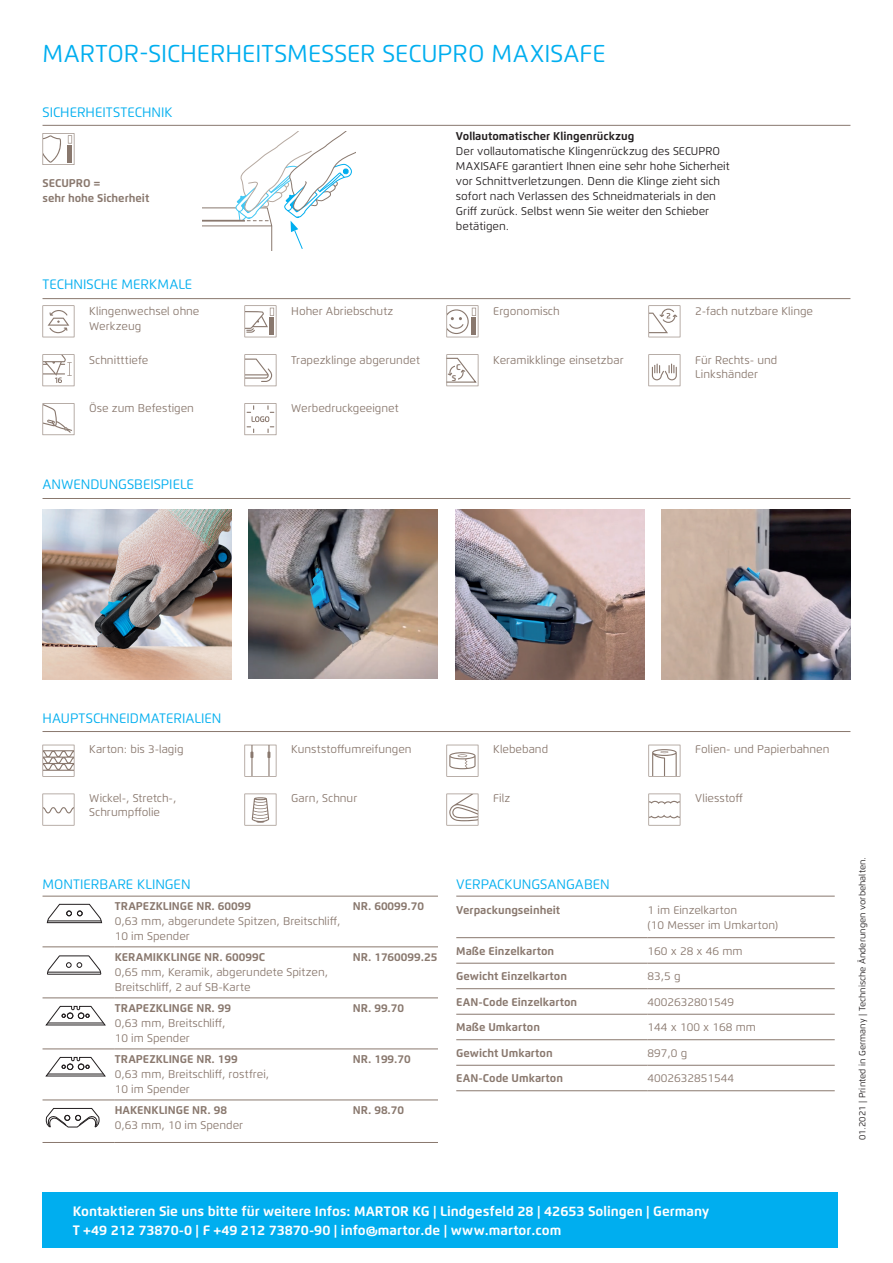
<style>
.page{position:relative;width:893px;height:1263px;background:#fff}
.page>*{position:absolute;margin:0;border:0;box-sizing:border-box;transform-origin:0 0}
.t1{font:24.3px "Flexo";color:#00aeef}
.t2{font:700 13.65px/19.2px "Flexo";color:#fff}
.t3{font:13.65px "Flexo";color:#00aeef}
.t4{font:11.25px/14.9px "Flexo";color:#89786e}
.t5{font:700 11.25px/14.9px "Flexo";color:#89786e}
.t6{font:11.25px/14.9px "Flexo";color:#231f20}
.t7{font:700 11.25px "Flexo";color:#231f20}
.t8{font:9px "Flexo";color:#231f20}
.t9{font:700 8.25px/10.2px "Flexo";color:#89786e;text-align:center}
</style>
<div class="page">
<img style="left:43px;top:509px;width:189px;height:171px">
<img style="left:249px;top:509px;width:189px;height:169px">
<img style="left:455px;top:509px;width:189px;height:171px">
<img style="left:661px;top:509px;width:189px;height:171px">
<svg style="left:43px;top:305px;width:31px;height:32px"></svg>
<svg style="left:244px;top:305px;width:32px;height:32px"></svg>
<svg style="left:446px;top:305px;width:32px;height:32px"></svg>
<svg style="left:648px;top:305px;width:32px;height:32px"></svg>
<svg style="left:43px;top:354px;width:31px;height:32px"></svg>
<svg style="left:244px;top:354px;width:32px;height:32px"></svg>
<svg style="left:446px;top:354px;width:32px;height:32px"></svg>
<svg style="left:648px;top:354px;width:32px;height:32px"></svg>
<svg style="left:43px;top:403px;width:31px;height:32px"></svg>
<svg style="left:244px;top:403px;width:32px;height:32px"></svg>
<svg style="left:43px;top:133px;width:31px;height:32px"></svg>
<svg style="left:203px;top:131px;width:153px;height:119px"></svg>
<hr style="left:43px;top:298px;width:807px;height:1px;background:#89786e">
<hr style="left:43px;top:125px;width:807px;height:1px;background:#89786e">
<hr style="left:43px;top:498px;width:807px;height:1px;background:#89786e">
<hr style="left:43px;top:731px;width:807px;height:1px;background:#89786e">
<hr style="left:456px;top:896px;width:379px;height:1px;background:#89786e">
<hr style="left:648px;top:1090px;width:187px;height:1px;background:#89786e">
<hr style="left:456px;top:1090px;width:192px;height:1px;background:#89786e">
<hr style="left:648px;top:1065px;width:187px;height:1px;background:#89786e">
<hr style="left:456px;top:1065px;width:192px;height:1px;background:#89786e">
<hr style="left:648px;top:1039px;width:187px;height:1px;background:#89786e">
<hr style="left:456px;top:1039px;width:192px;height:1px;background:#89786e">
<hr style="left:648px;top:1014px;width:187px;height:1px;background:#89786e">
<hr style="left:456px;top:1014px;width:192px;height:1px;background:#89786e">
<hr style="left:648px;top:988px;width:187px;height:1px;background:#89786e">
<hr style="left:456px;top:988px;width:192px;height:1px;background:#89786e">
<hr style="left:648px;top:963px;width:187px;height:1px;background:#89786e">
<hr style="left:456px;top:963px;width:192px;height:1px;background:#89786e">
<hr style="left:648px;top:937px;width:187px;height:1px;background:#89786e">
<hr style="left:456px;top:937px;width:192px;height:1px;background:#89786e">
<svg style="left:43px;top:745px;width:31px;height:32px"></svg>
<svg style="left:244px;top:745px;width:32px;height:32px"></svg>
<svg style="left:446px;top:745px;width:32px;height:32px"></svg>
<svg style="left:648px;top:745px;width:32px;height:32px"></svg>
<svg style="left:43px;top:794px;width:31px;height:31px"></svg>
<svg style="left:244px;top:794px;width:32px;height:31px"></svg>
<svg style="left:446px;top:794px;width:32px;height:31px"></svg>
<svg style="left:648px;top:794px;width:32px;height:31px"></svg>
<hr style="left:115px;top:1142px;width:323px;height:1px;background:#89786e">
<hr style="left:43px;top:1142px;width:72px;height:1px;background:#89786e">
<hr style="left:115px;top:1099px;width:323px;height:1px;background:#89786e">
<hr style="left:43px;top:1099px;width:72px;height:1px;background:#89786e">
<hr style="left:115px;top:1048px;width:323px;height:1px;background:#89786e">
<hr style="left:43px;top:1048px;width:72px;height:1px;background:#89786e">
<hr style="left:115px;top:997px;width:323px;height:1px;background:#89786e">
<hr style="left:43px;top:997px;width:72px;height:1px;background:#89786e">
<hr style="left:115px;top:946px;width:323px;height:1px;background:#89786e">
<hr style="left:43px;top:946px;width:72px;height:1px;background:#89786e">
<svg style="left:47px;top:904px;width:55px;height:19px"></svg>
<hr style="left:48px;top:921px;width:53px;height:1px;background:#231f20">
<svg style="left:47px;top:956px;width:54px;height:19px"></svg>
<hr style="left:48px;top:972px;width:53px;height:1px;background:#231f20">
<svg style="left:45px;top:1006px;width:61px;height:19px"></svg>
<svg style="left:45px;top:1057px;width:61px;height:19px"></svg>
<svg style="left:46px;top:1108px;width:54px;height:19px"></svg>
<hr style="left:43px;top:896px;width:395px;height:1px;background:#89786e">
<div style="left:43px;top:1193px;width:795px;height:55px;background:#00aeef"></div>
<h1 class="t1" style="left:43px;top:38px;width:564px">MARTOR-SICHERHEITSMESSER SECUPRO MAXISAFE</h1>
<p class="t3" style="left:43px;top:104px;width:132px">SICHERHEITSTECHNIK</p>
<p class="t5" style="left:43px;top:176px;width:108px">SECUPRO =<br>sehr hohe Sicherheit</p>
<p class="t3" style="left:43px;top:276px;width:151px">TECHNISCHE MERKMALE</p>
<p class="t7" style="left:456px;top:129px;width:180px">Vollautomatischer Klingenrückzug</p>
<p class="t6" style="left:456px;top:144px;width:275px">Der vollautomatische Klingenrückzug des SECUPRO MAXISAFE garantiert Ihnen eine sehr hohe Sicherheit vor Schnittverletzungen. Denn die Klinge zieht sich sofort nach Verlassen des Schneidmaterials in den Griff zurück. Selbst wenn Sie weiter den Schieber betätigen.</p>
<p class="t4" style="left:89px;top:303px;width:112px">Klingenwechsel ohne<br>Werkzeug</p>
<p class="t4" style="left:291px;top:303px;width:104px">Hoher Abriebschutz</p>
<p class="t4" style="left:493px;top:303px;width:68px">Ergonomisch</p>
<p class="t4" style="left:695px;top:303px;width:119px">2-fach nutzbare Klinge</p>
<p class="t4" style="left:89px;top:352px;width:61px">Schnitttiefe</p>
<p class="t4" style="left:291px;top:352px;width:130px">Trapezklinge abgerundet</p>
<p class="t9" style="left:452px;top:362px;width:11px">C<br>S</p>
<p class="t4" style="left:493px;top:352px;width:132px">Keramikklinge einsetzbar</p>
<p class="t4" style="left:695px;top:352px;width:84px">Für Rechts- und<br>Linkshänder</p>
<p class="t4" style="left:89px;top:401px;width:106px">Öse zum Befestigen</p>
<p class="t4" style="left:291px;top:401px;width:109px">Werbedruckgeeignet</p>
<p class="t3" style="left:43px;top:476px;width:153px">ANWENDUNGSBEISPIELE</p>
<p class="t3" style="left:43px;top:710px;width:180px">HAUPTSCHNEIDMATERIALIEN</p>
<p class="t4" style="left:89px;top:741px;width:96px">Karton: bis 3-lagig</p>
<p class="t4" style="left:291px;top:741px;width:122px">Kunststoffumreifungen</p>
<p class="t4" style="left:493px;top:741px;width:56px">Klebeband</p>
<p class="t4" style="left:695px;top:741px;width:136px">Folien- und Papierbahnen</p>
<p class="t4" style="left:89px;top:790px;width:89px">Wickel-, Stretch-,<br>Schrumpffolie</p>
<p class="t4" style="left:291px;top:790px;width:68px">Garn, Schnur</p>
<p class="t4" style="left:493px;top:790px;width:19px">Filz</p>
<p class="t4" style="left:695px;top:790px;width:49px">Vliesstoff</p>
<p class="t3" style="left:43px;top:876px;width:150px">MONTIERBARE KLINGEN</p>
<p class="t5" style="left:115px;top:898px;width:138px">TRAPEZKLINGE NR. 60099</p>
<p class="t5" style="left:353px;top:898px;width:73px">NR. 60099.70</p>
<p class="t4" style="left:115px;top:913px;width:227px">0,63 mm, abgerundete Spitzen, Breitschliff,<br>10 im Spender</p>
<p class="t5" style="left:115px;top:950px;width:152px">KERAMIKKLINGE NR. 60099C</p>
<p class="t5" style="left:353px;top:950px;width:86px">NR. 1760099.25</p>
<p class="t4" style="left:115px;top:964px;width:215px">0,65 mm, Keramik, abgerundete Spitzen,<br>Breitschliff, 2 auf SB-Karte</p>
<p class="t5" style="left:115px;top:1001px;width:118px">TRAPEZKLINGE NR. 99</p>
<p class="t5" style="left:353px;top:1001px;width:53px">NR. 99.70</p>
<p class="t4" style="left:115px;top:1015px;width:112px">0,63 mm, Breitschliff,<br>10 im Spender</p>
<p class="t5" style="left:115px;top:1052px;width:124px">TRAPEZKLINGE NR. 199</p>
<p class="t5" style="left:353px;top:1052px;width:59px">NR. 199.70</p>
<p class="t4" style="left:115px;top:1067px;width:156px">0,63 mm, Breitschliff, rostfrei,<br>10 im Spender</p>
<p class="t5" style="left:115px;top:1103px;width:114px">HAKENKLINGE NR. 98</p>
<p class="t5" style="left:353px;top:1103px;width:53px">NR. 98.70</p>
<p class="t4" style="left:115px;top:1118px;width:130px">0,63 mm, 10 im Spender</p>
<p class="t3" style="left:456px;top:876px;width:155px">VERPACKUNGSANGABEN</p>
<p class="t5" style="left:456px;top:903px;width:105px">Verpackungseinheit</p>
<p class="t4" style="left:648px;top:903px;width:132px">1 im Einzelkarton<br>(10 Messer im Umkarton)</p>
<p class="t5" style="left:456px;top:943px;width:99px">Maße Einzelkarton</p>
<p class="t4" style="left:648px;top:943px;width:97px">160 x 28 x 46 mm</p>
<p class="t5" style="left:456px;top:969px;width:112px">Gewicht Einzelkarton</p>
<p class="t4" style="left:648px;top:969px;width:35px">83,5 g</p>
<p class="t5" style="left:456px;top:994px;width:123px">EAN-Code Einzelkarton</p>
<p class="t4" style="left:648px;top:994px;width:88px">4002632801549</p>
<p class="t5" style="left:456px;top:1020px;width:85px">Maße Umkarton</p>
<p class="t4" style="left:648px;top:1020px;width:110px">144 x 100 x 168 mm</p>
<p class="t5" style="left:456px;top:1045px;width:98px">Gewicht Umkarton</p>
<p class="t4" style="left:648px;top:1045px;width:41px">897,0 g</p>
<p class="t5" style="left:456px;top:1071px;width:108px">EAN-Code Umkarton</p>
<p class="t4" style="left:648px;top:1071px;width:88px">4002632851544</p>
<p class="t2" style="left:73px;top:1202px;width:638px">Kontaktieren Sie uns bitte für weitere Infos: MARTOR KG | Lindgesfeld 28 | 42653 Solingen | Germany<br>T +49 212 73870-0 | F +49 212 73870-90 | info@martor.de | www.martor.com</p>
<p class="t8" style="left:857px;top:1140px;width:285px;rotate:-90deg">01.2021 | Printed in Germany | Technische Änderungen vorbehalten.</p>
</div>
